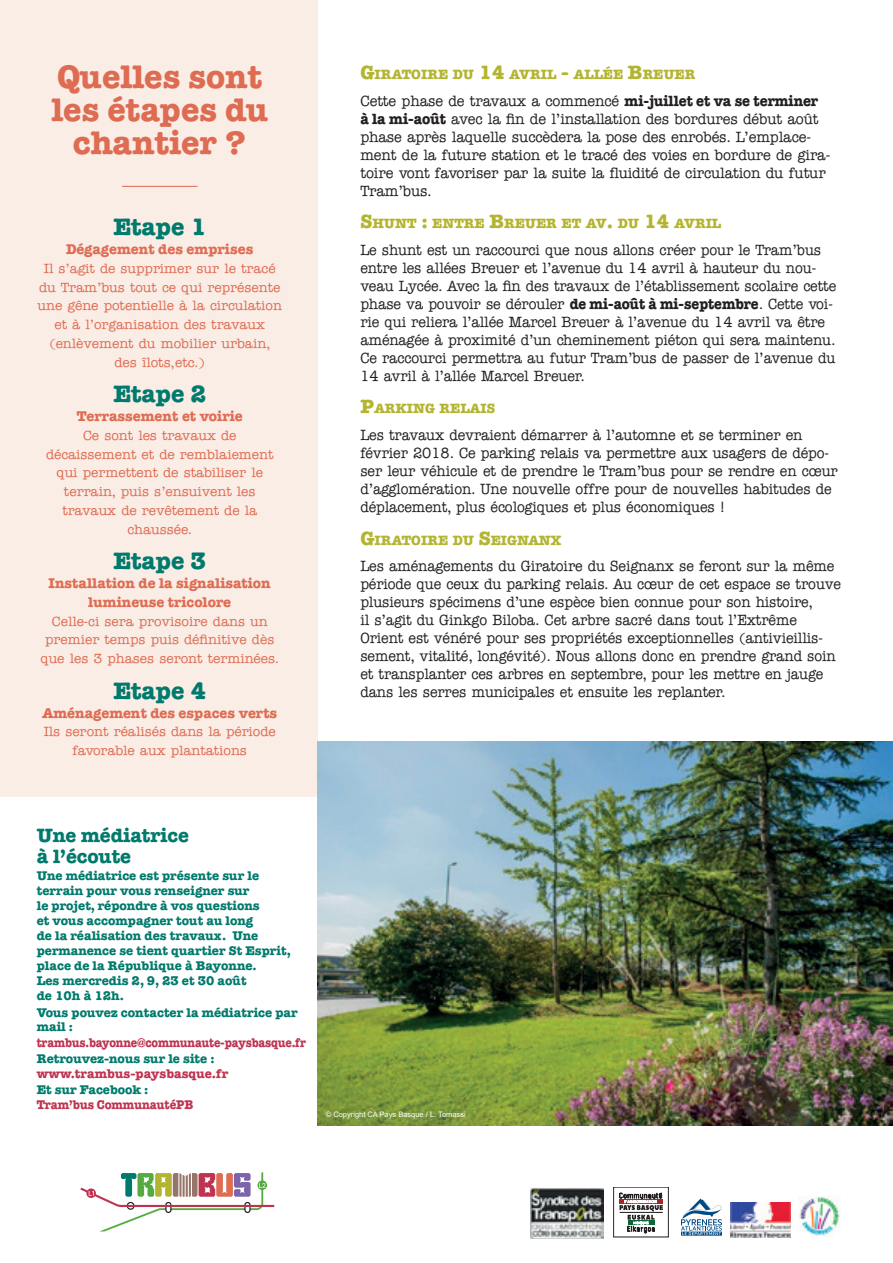
<style>
.page{position:relative;width:893px;height:1263px;background:#fff}
.page>*{position:absolute;margin:0;border:0;box-sizing:border-box;transform-origin:0 0}
.t1{font:700 33px/33px "American Typewriter Std";color:#de6c52;text-align:center}
.t2{font:700 24px "American Typewriter Std";color:#007a6c}
.t3{font:700 19.5px/21px "American Typewriter Std";color:#007a6c}
.t4{font:500 15px/18px "American Typewriter Std";letter-spacing:-.005em;color:#231f20;scale:.93 1}
.t5{font:500 15px/18px "American Typewriter Std";letter-spacing:-.005em;color:#231f20;scale:.95 1}
.t6{font:700 14.25px/18.8px "American Typewriter Std";color:#de6c52;text-align:center}
.t7{font:700 13.65px "American Typewriter Std";color:#b3b42f}
.t8{font:500 13.5px/18.8px "American Typewriter Std";color:#de6c52;text-align:center}
.t9{font:700 12.75px/15px "American Typewriter Std";color:#007a6c}
.t10{font:700 12.75px "American Typewriter Std";letter-spacing:-.015em;color:#bf3351;scale:.9 1}
.t11{font:700 12.75px "American Typewriter Std";letter-spacing:-.015em;color:#bf3351}
.t12{font:700 12.75px "American Typewriter Std";letter-spacing:-.015em;color:#bf3351;scale:.93 1}
.t13{font:7.5px "Arial";color:#fff}
.s1{font-size:19.5px}
.s2{font-weight:700}
</style>
<div class="page">
<div style="left:0;top:0;width:317px;height:797px;background:#faede6"></div>
<svg style="left:619px;top:1193px;width:44px;height:40px"></svg>
<svg style="left:681px;top:1198px;width:41px;height:38px"></svg>
<img style="left:731px;top:1202px;width:60px;height:36px">
<img style="left:799px;top:1196px;width:41px;height:42px">
<img style="left:531px;top:1187px;width:72px;height:51px">
<hr style="left:122px;top:186px;width:76px;height:1px;background:#de6c52">
<svg style="left:80px;top:1172px;width:194px;height:59px"></svg>
<img style="left:317px;top:741px;width:576px;height:384px">
<h1 class="t1" style="left:51px;top:60px;width:218px">Quelles sont les étapes du chantier ?</h1>
<h2 class="t2" style="left:113px;top:213px;width:94px">Etape 1</h2>
<p class="t6" style="left:66px;top:240px;width:189px">Dégagement des emprises</p>
<p class="t8" style="left:38px;top:259px;width:246px">Il s’agit de supprimer sur le tracé du Tram’bus tout ce qui représente une gêne potentielle à la circulation et à l’organisation des travaux (enlèvement du mobilier urbain, des îlots,etc.)</p>
<h2 class="t2" style="left:113px;top:380px;width:94px">Etape 2</h2>
<p class="t6" style="left:77px;top:407px;width:168px">Terrassement et voirie</p>
<p class="t8" style="left:46px;top:426px;width:229px">Ce sont les travaux de décaissement et de remblaiement qui permettent de stabiliser le terrain, puis s’ensuivent les travaux de revêtement de la chaussée.</p>
<h2 class="t2" style="left:113px;top:547px;width:94px">Etape 3</h2>
<p class="t6" style="left:49px;top:574px;width:224px">Installation de la signalisation lumineuse tricolore</p>
<p class="t8" style="left:41px;top:612px;width:240px">Celle-ci sera provisoire dans un premier temps puis définitive dès que les 3 phases seront terminées.</p>
<h2 class="t2" style="left:113px;top:676px;width:94px">Etape 4</h2>
<p class="t6" style="left:42px;top:703px;width:237px">Aménagement des espaces verts</p>
<p class="t8" style="left:44px;top:723px;width:234px">Ils seront réalisés dans la période favorable aux plantations</p>
<p class="t7" style="left:360px;top:67px;width:336px"><span class="s1">G</span>IRATOIRE DU <span class="s1">14</span> AVRIL <span class="s1">-</span> ALLÉE <span class="s1">B</span>REUER</p>
<p class="t5" style="left:360px;top:92px;width:496px">Cette phase de travaux a commencé <span class="s2">mi-juillet et va se terminer à la mi-août</span> avec la fin de l’installation des bordures début août phase après laquelle succèdera la pose des enrobés. L’emplace&shy;ment de la future station et le tracé des voies en bordure de gira&shy;toire vont favoriser par la suite la fluidité de circulation du futur Tram’bus.</p>
<p class="t7" style="left:360px;top:216px;width:362px"><span class="s1">S</span>HUNT <span class="s1">:</span> ENTRE <span class="s1">B</span>REUER ET AV<span class="s1">.</span> DU <span class="s1">14</span> AVRIL</p>
<p class="t4" style="left:360px;top:241px;width:513px">Le shunt est un raccourci que nous allons créer pour le Tram’bus entre les allées Breuer et l’avenue du 14 avril à hauteur du nou&shy;veau Lycée. Avec la fin des travaux de l’établissement scolaire cette phase va pouvoir se dérouler <span class="s2">de mi-août à mi-septembre</span>. Cette voi&shy;rie qui reliera l’allée Marcel Breuer à l’avenue du 14 avril va être aménagée à proximité d’un cheminement piéton qui sera maintenu.<br>Ce raccourci permettra au futur Tram’bus de passer de l’avenue du 14 avril à l’allée Marcel Breuer.</p>
<p class="t7" style="left:360px;top:401px;width:136px"><span class="s1">P</span>ARKING RELAIS</p>
<p class="t4" style="left:360px;top:426px;width:515px">Les travaux devraient démarrer à l’automne et se terminer en février 2018. Ce parking relais va permettre aux usagers de dépo&shy;ser leur véhicule et de prendre le Tram’bus pour se rendre en cœur d’agglomération. Une nouvelle offre pour de nouvelles habitudes de déplacement, plus écologiques et plus économiques !</p>
<p class="t7" style="left:360px;top:532px;width:202px"><span class="s1">G</span>IRATOIRE DU <span class="s1">S</span>EIGNANX</p>
<p class="t4" style="left:360px;top:557px;width:518px">Les aménagements du Giratoire du Seignanx se feront sur la même période que ceux du parking relais. Au cœur de cet espace se trouve plusieurs spécimens d’une espèce bien connue pour son histoire,<br>il s’agit du Ginkgo Biloba. Cet arbre sacré dans tout l’Extrême Orient est vénéré pour ses propriétés exceptionnelles (antivieillis&shy;sement, vitalité, longévité). Nous allons donc en prendre grand soin et transplanter ces arbres en septembre, pour les mettre en jauge dans les serres municipales et ensuite les replanter.</p>
<h3 class="t3" style="left:37px;top:825px;width:154px">Une médiatrice à l’écoute</h3>
<p class="t9" style="left:37px;top:868px;width:255px">Une médiatrice est présente sur le terrain pour vous renseigner sur<br>le projet, répondre à vos questions<br>et vous accompagner tout au long<br>de la réalisation des travaux. Une permanence se tient quartier St Esprit, place de la République à Bayonne.<br>Les mercredis 2, 9, 23 et 30 août<br>de 10h à 12h.</p>
<p class="t9" style="left:37px;top:1005px;width:262px">Vous pouvez contacter la médiatrice par mail :</p>
<p class="t10" style="left:37px;top:1035px;width:301px">trambus.bayonne@communaute-paysbasque.fr</p>
<p class="t9" style="left:37px;top:1051px;width:179px">Retrouvez-nous sur le site :</p>
<p class="t11" style="left:37px;top:1066px;width:193px">www.trambus-paysbasque.fr</p>
<p class="t9" style="left:37px;top:1082px;width:113px">Et sur Facebook :</p>
<p class="t12" style="left:37px;top:1097px;width:170px">Tram’bus CommunautéPB</p>
<p class="t13" style="left:326px;top:1109px;width:142px">© Copyright CA Pays Basque / L. Tomassi</p>
</div>
